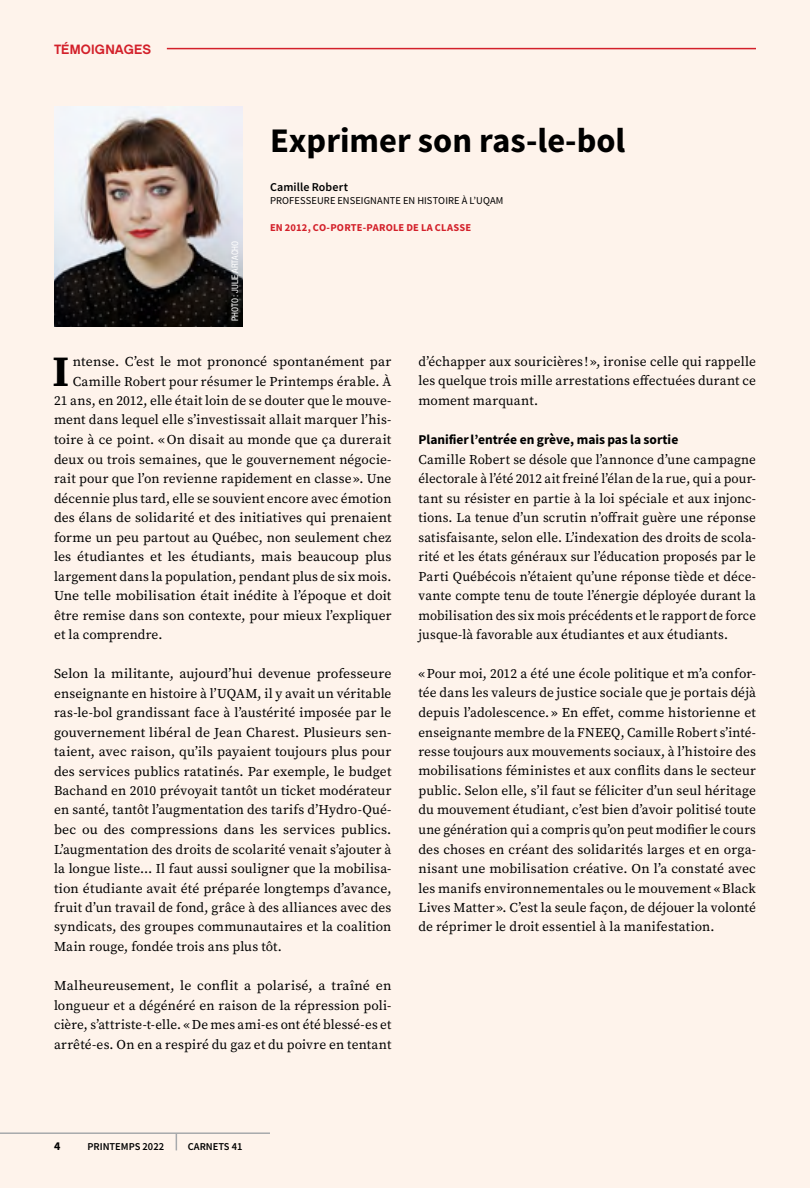
<style>
.page{position:relative;width:810px;height:1188px;background:#fef3eb}
.page>*{position:absolute;margin:0;border:0;box-sizing:border-box;transform-origin:0 0}
.t1{font:43.2px "Source Serif Variable";color:#000}
.t2{font:700 34.5px "Source Sans Pro";color:#000}
.t3{font:13.5px/19.5px "Source Serif Variable";letter-spacing:.01em;color:#000;text-align:justify}
.t4{font:13.5px "Source Sans Variable";letter-spacing:.05em;color:#000}
.t5{font:13.5px "Chalet New York Nineteen Sixty";letter-spacing:.015em;color:#d3202a}
.t6{font:12px "Source Sans Variable";letter-spacing:.045em;color:#000}
.t7{font:10.5px "Source Sans Pro";letter-spacing:.01em;color:#000}
.t8{font:700 10.5px "Source Sans Pro";letter-spacing:.015em;color:#d3202a}
.t9{font:10.5px "Source Sans Variable";letter-spacing:.035em;color:#000}
.t10{font:condensed 9px "Helvetica Neue";color:#fff}
</style>
<div class="page">
<hr style="left:167px;top:48px;width:589px;height:1px;background:#d3202a">
<hr style="left:0;top:1132px;width:270px;height:2px;background:#a7a9ac">
<svg style="left:176px;top:1134px;width:1px;height:16px"></svg>
<img style="left:54px;top:107px;width:188px;height:220px">
<p class="t5" style="left:54px;top:41px;width:99px">TÉMOIGNAGES</p>
<p class="t10" style="left:230px;top:321px;width:82px;rotate:-90deg">PHOTO: JULIE ARTACHO</p>
<h2 class="t2" style="left:270px;top:118px;width:357px">Exprimer son ras-le-bol</h2>
<p class="t6" style="left:270px;top:179px;width:79px">Camille Robert</p>
<p class="t7" style="left:270px;top:194px;width:235px">PROFESSEURE ENSEIGNANTE EN HISTOIRE À L’UQAM</p>
<p class="t8" style="left:270px;top:221px;width:203px">EN 2012, CO-PORTE-PAROLE DE LA CLASSE</p>
<h1 class="t1" style="left:53px;top:342px;width:17px">I</h1>
<p class="t3" style="left:73px;top:352px;width:320px">ntense. C’est le mot prononcé spontanément par</p>
<p class="t3" style="left:73px;top:371px;width:320px">Camille Robert pour résumer le Printemps érable. À</p>
<p class="t3" style="left:54px;top:391px;width:339px">21 ans, en 2012, elle était loin de se douter que le mouve-</p>
<p class="t3" style="left:54px;top:410px;width:339px">ment dans lequel elle s’investissait allait marquer l’his-</p>
<p class="t3" style="left:54px;top:430px;width:339px">toire à ce point. «On disait au monde que ça durerait</p>
<p class="t3" style="left:54px;top:449px;width:339px">deux ou trois semaines, que le gouvernement négocie-</p>
<p class="t3" style="left:54px;top:469px;width:339px">rait pour que l’on revienne rapidement en classe». Une</p>
<p class="t3" style="left:54px;top:488px;width:339px">décennie plus tard, elle se souvient encore avec émotion</p>
<p class="t3" style="left:54px;top:508px;width:339px">des élans de solidarité et des initiatives qui prenaient</p>
<p class="t3" style="left:54px;top:527px;width:339px">forme un peu partout au Québec, non seulement chez</p>
<p class="t3" style="left:54px;top:547px;width:339px">les étudiantes et les étudiants, mais beaucoup plus</p>
<p class="t3" style="left:54px;top:566px;width:339px">largement dans la population, pendant plus de six mois.</p>
<p class="t3" style="left:54px;top:586px;width:339px">Une telle mobilisation était inédite à l’époque et doit</p>
<p class="t3" style="left:54px;top:605px;width:339px">être remise dans son contexte, pour mieux l’expliquer</p>
<p class="t3" style="left:54px;top:625px;width:110px">et la comprendre.</p>
<p class="t3" style="left:54px;top:664px;width:339px">Selon la militante, aujourd’hui devenue professeure enseignante en histoire à l’UQAM, il y avait un véritable ras-le-bol grandissant face à l’austérité imposée par le gouvernement libéral de Jean Charest. Plusieurs sen&shy;taient, avec raison, qu’ils payaient toujours plus pour des services publics ratatinés. Par exemple, le budget Bachand en 2010 prévoyait tantôt un ticket modérateur en santé, tantôt l’augmentation des tarifs d’Hydro-Qué&shy;bec ou des compressions dans les services publics.<br>L’augmentation des droits de scolarité venait s’ajouter à la longue liste… Il faut aussi souligner que la mobilisa&shy;tion étudiante avait été préparée longtemps d’avance, fruit d’un travail de fond, grâce à des alliances avec des syndicats, des groupes communautaires et la coalition Main rouge, fondée trois ans plus tôt.</p>
<p class="t3" style="left:54px;top:976px;width:339px">Malheureusement, le conflit a polarisé, a traîné en longueur et a dégénéré en raison de la répression poli&shy;cière, s’attriste-t-elle. «De mes ami-es ont été blessé-es et arrêté-es. On en a respiré du gaz et du poivre en tentant</p>
<p class="t3" style="left:418px;top:352px;width:339px">d’échapper aux souricières ! », ironise celle qui rappelle les quelque trois mille arrestations effectuées durant ce moment marquant.</p>
<p class="t4" style="left:418px;top:431px;width:261px">Planifier l’entrée en grève, mais pas la sortie</p>
<p class="t3" style="left:418px;top:449px;width:339px">Camille Robert se désole que l’annonce d’une campagne électorale à l’été 2012 ait freiné l’élan de la rue, qui a pour&shy;tant su résister en partie à la loi spéciale et aux injonc&shy;tions. La tenue d’un scrutin n’offrait guère une réponse satisfaisante, selon elle. L’indexation des droits de scola&shy;rité et les états généraux sur l’éducation proposés par le Parti Québécois n’étaient qu’une réponse tiède et déce&shy;vante compte tenu de toute l’énergie déployée durant la mobilisation des six mois précédents et le rapport de force jusque-là favorable aux étudiantes et aux étudiants.</p>
<p class="t3" style="left:418px;top:664px;width:339px">«Pour moi, 2012 a été une école politique et m’a confor&shy;tée dans les valeurs de justice sociale que je portais déjà depuis l’adolescence. » En effet, comme historienne et enseignante membre de la FNEEQ, Camille Robert s’inté&shy;resse toujours aux mouvements sociaux, à l’histoire des mobilisations féministes et aux conflits dans le secteur public. Selon elle, s’il faut se féliciter d’un seul héritage du mouvement étudiant, c’est bien d’avoir politisé toute une génération qui a compris qu’on peut modifier le cours des choses en créant des solidarités larges et en orga&shy;nisant une mobilisation créative. On l’a constaté avec les manifs environnementales ou le mouvement «Black Lives Matter ». C’est la seule façon, de déjouer la volonté de réprimer le droit essentiel à la manifestation.</p>
<p class="t6" style="left:54px;top:1139px;width:7px">4</p>
<p class="t9" style="left:87px;top:1140px;width:78px">PRINTEMPS 2022</p>
<p class="t9" style="left:188px;top:1141px;width:56px">CARNETS 41</p>
</div>
